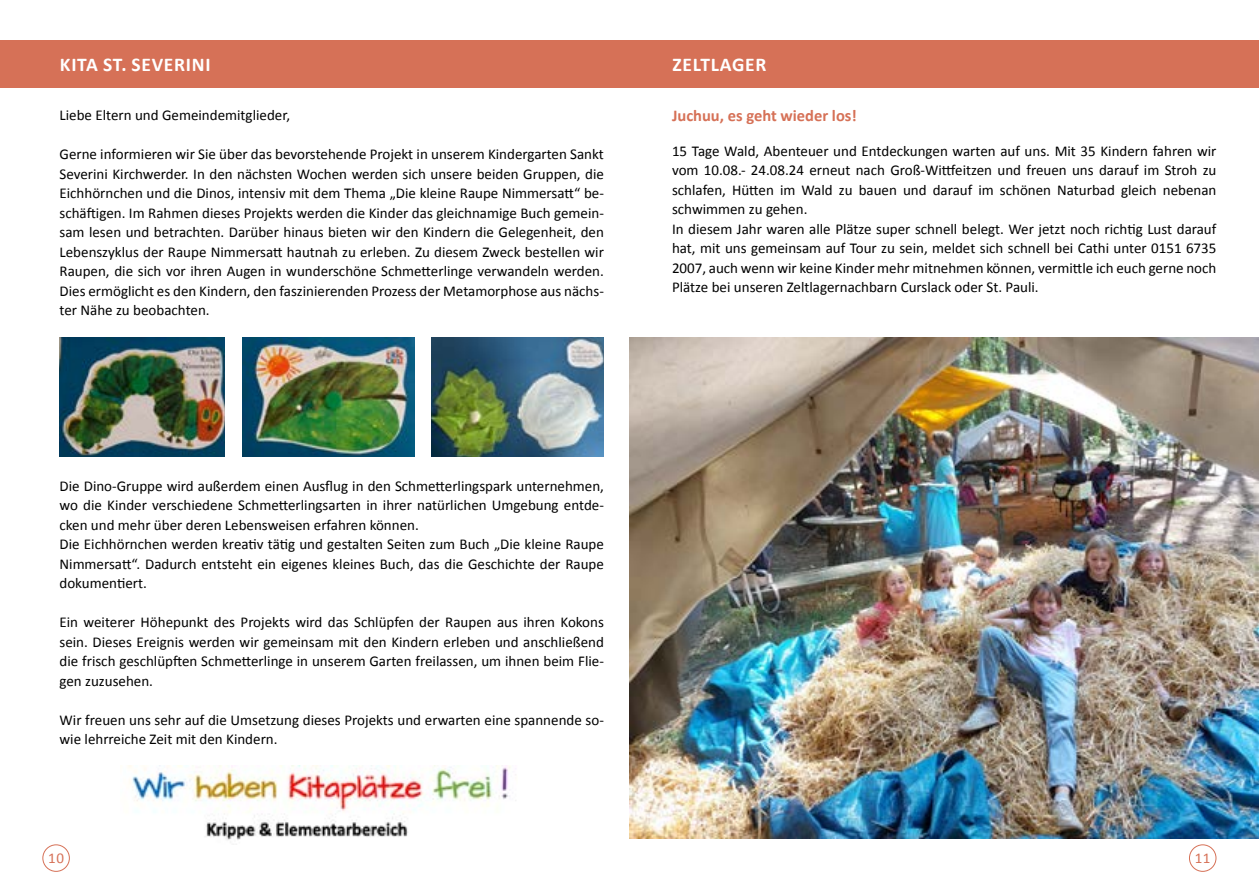
<style>
.page{position:relative;width:1259px;height:893px;background:#fff}
.page>*{position:absolute;margin:0;border:0;box-sizing:border-box;transform-origin:0 0}
.t1{font:700 19.5px "Calibri";letter-spacing:.04em;color:#fff}
.t2{font:700 16.5px "Calibri";color:#d67157}
.t3{font:15px/19.5px "Calibri";color:#000}
.t4{font:15px "Calibri";color:#d67157}
</style>
<div class="page">
<div style="left:1189px;top:844px;width:27px;height:28px;border:1px solid #d67157;border-radius:50%"></div>
<div style="left:42px;top:844px;width:28px;height:28px;border:1px solid #d67157;border-radius:50%"></div>
<div style="left:0;top:40px;width:1258px;height:48px;background:#d67157"></div>
<img style="left:242px;top:337px;width:172px;height:119px">
<img style="left:431px;top:337px;width:173px;height:119px">
<img style="left:60px;top:337px;width:165px;height:119px">
<img style="left:128px;top:766px;width:383px;height:74px">
<img style="left:629px;top:337px;width:630px;height:501px">
<h1 class="t1" style="left:60px;top:52px;width:152px">KITA ST. SEVERINI</h1>
<h1 class="t1" style="left:672px;top:52px;width:96px">ZELTLAGER</h1>
<p class="t3" style="left:60px;top:105px;width:232px">Liebe Eltern und Gemeindemitglieder,</p>
<p class="t3" style="left:60px;top:144px;width:546px;text-align:justify">Gerne informieren wir Sie über das bevorstehende Projekt in unserem Kindergarten Sankt Severini Kirchwerder. In den nächsten Wochen werden sich unsere beiden Gruppen, die Eichhörnchen und die Dinos, intensiv mit dem Thema „Die kleine Raupe Nimmersatt“ be&shy;schäftigen. Im Rahmen dieses Projekts werden die Kinder das gleichnamige Buch gemein&shy;sam lesen und betrachten. Darüber hinaus bieten wir den Kindern die Gelegenheit, den Lebenszyklus der Raupe Nimmersatt hautnah zu erleben. Zu diesem Zweck bestellen wir Raupen, die sich vor ihren Augen in wunderschöne Schmetterlinge verwandeln werden.<br>Dies ermöglicht es den Kindern, den faszinierenden Prozess der Metamorphose aus nächs&shy;ter Nähe zu beobachten.</p>
<p class="t2" style="left:672px;top:106px;width:186px">Juchuu, es geht wieder los!</p>
<p class="t3" style="left:672px;top:140px;width:546px">15 Tage Wald, Abenteuer und Entdeckungen warten auf uns. Mit 35 Kindern fahren wir vom 10.08.- 24.08.24 erneut nach Groß-Wittfeitzen und freuen uns darauf im Stroh zu schlafen, Hütten im Wald zu bauen und darauf im schönen Naturbad gleich nebenan schwimmen zu gehen.<br>In diesem Jahr waren alle Plätze super schnell belegt. Wer jetzt noch richtig Lust darauf hat, mit uns gemeinsam auf Tour zu sein, meldet sich schnell bei Cathi unter 0151 6735<br>2007, auch wenn wir keine Kinder mehr mitnehmen können, vermittle ich euch gerne noch Plätze bei unseren Zeltlagernachbarn Curslack oder St. Pauli.</p>
<p class="t3" style="left:60px;top:475px;width:546px">Die Dino-Gruppe wird außerdem einen Ausflug in den Schmetterlingspark unternehmen, wo die Kinder verschiedene Schmetterlingsarten in ihrer natürlichen Umgebung entde&shy;cken und mehr über deren Lebensweisen erfahren können.<br>Die Eichhörnchen werden kreativ tätig und gestalten Seiten zum Buch „Die kleine Raupe Nimmersatt“. Dadurch entsteht ein eigenes kleines Buch, das die Geschichte der Raupe dokumentiert.</p>
<p class="t3" style="left:60px;top:612px;width:546px;text-align:justify">Ein weiterer Höhepunkt des Projekts wird das Schlüpfen der Raupen aus ihren Kokons sein. Dieses Ereignis werden wir gemeinsam mit den Kindern erleben und anschließend die frisch geschlüpften Schmetterlinge in unserem Garten freilassen, um ihnen beim Flie&shy;gen zuzusehen.</p>
<p class="t3" style="left:60px;top:709px;width:546px">Wir freuen uns sehr auf die Umsetzung dieses Projekts und erwarten eine spannende so&shy;wie lehrreiche Zeit mit den Kindern.</p>
<p class="t4" style="left:48px;top:849px;width:17px">10</p>
<p class="t4" style="left:1195px;top:849px;width:17px">11</p>
</div>
